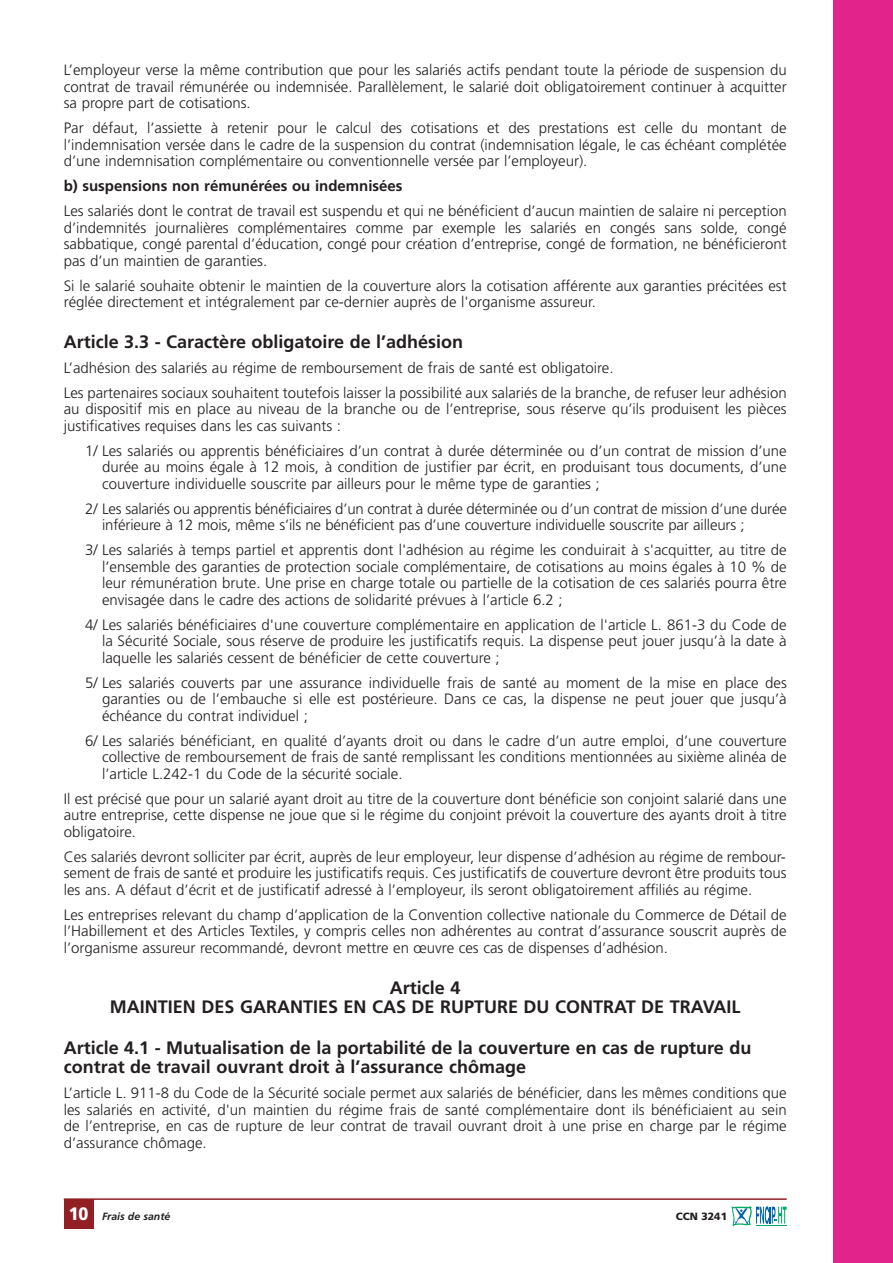
<style>
.page{position:relative;width:893px;height:1263px;background:#fff}
.page>*{position:absolute;margin:0;border:0;box-sizing:border-box;transform-origin:0 0}
.t1{font:700 18px/19.5px "Frutiger";color:#231f20;text-align:center}
.t2{font:900 18px "Frutiger";color:#fff;scale:.9 1}
.t3{font:300 15px/16.5px "Frutiger";color:#231f20;text-align:justify}
.t4{font:700 15px "Frutiger";color:#231f20}
.t5{font:italic 700 10.5px "Frutiger";color:#231f20}
.t6{font:900 10.5px "Frutiger";color:#231f20}
</style>
<div class="page">
<div style="left:833px;top:0;width:60px;height:1263px;background:#e2238c"></div>
<div style="left:64px;top:1199px;width:30px;height:30px;background:#911f23"></div>
<hr style="left:64px;top:1198px;width:723px;height:2px;background:#911f23">
<svg style="left:731px;top:1206px;width:55px;height:20px"></svg>
<hr style="left:756px;top:1225px;width:30px;height:1px;background:#00ab66">
<p class="t3" style="left:64px;top:63px;width:724px">L’employeur verse la même contribution que pour les salariés actifs pendant toute la période de suspension du contrat de travail rémunérée ou indemnisée. Parallèlement, le salarié doit obligatoirement continuer à acquitter sa propre part de cotisations.</p>
<p class="t3" style="left:64px;top:121px;width:724px">Par défaut, l’assiette à retenir pour le calcul des cotisations et des prestations est celle du montant de l’indemnisation versée dans le cadre de la suspension du contrat (indemnisation légale, le cas échéant complétée d’une indemnisation complémentaire ou conventionnelle versée par l’employeur).</p>
<p class="t4" style="left:64px;top:180px;width:340px">b) suspensions non rémunérées ou indemnisées</p>
<p class="t3" style="left:64px;top:204px;width:724px">Les salariés dont le contrat de travail est suspendu et qui ne bénéficient d’aucun maintien de salaire ni perception d’indemnités journalières complémentaires comme par exemple les salariés en congés sans solde, congé sabbatique, congé parental d’éducation, congé pour création d’entreprise, congé de formation, ne bénéficieront pas d’un maintien de garanties.</p>
<p class="t3" style="left:64px;top:278px;width:724px">Si le salarié souhaite obtenir le maintien de la couverture alors la cotisation afférente aux garanties précitées est réglée directement et intégralement par ce-dernier auprès de l'organisme assureur.</p>
<p class="t1" style="left:64px;top:333px;width:401px">Article 3.3 - Caractère obligatoire de l’adhésion</p>
<p class="t3" style="left:64px;top:356px;width:724px;line-height:25px">L’adhésion des salariés au régime de remboursement de frais de santé est obligatoire.<br>Les partenaires sociaux souhaitent toutefois laisser la possibilité aux salariés de la branche, de refuser leur adhésion</p>
<p class="t3" style="left:64px;top:402px;width:724px">au dispositif mis en place au niveau de la branche ou de l’entreprise, sous réserve qu’ils produisent les pièces justificatives requises dans les cas suivants :</p>
<p class="t3" style="left:102px;top:444px;width:686px;text-indent:-17px">1/ Les salariés ou apprentis bénéficiaires d’un contrat à durée déterminée ou d’un contrat de mission d’une durée au moins égale à 12 mois, à condition de justifier par écrit, en produisant tous documents, d’une couverture individuelle souscrite par ailleurs pour le même type de garanties ;</p>
<p class="t3" style="left:102px;top:502px;width:686px;text-indent:-17px">2/ Les salariés ou apprentis bénéficiaires d’un contrat à durée déterminée ou d’un contrat de mission d’une durée inférieure à 12 mois, même s’ils ne bénéficient pas d’une couverture individuelle souscrite par ailleurs ;</p>
<p class="t3" style="left:102px;top:543px;width:686px;text-indent:-17px">3/ Les salariés à temps partiel et apprentis dont l'adhésion au régime les conduirait à s'acquitter, au titre de l’ensemble des garanties de protection sociale complémentaire, de cotisations au moins égales à 10 % de leur rémunération brute. Une prise en charge totale ou partielle de la cotisation de ces salariés pourra être envisagée dans le cadre des actions de solidarité prévues à l’article 6.2 ;</p>
<p class="t3" style="left:102px;top:618px;width:686px;text-indent:-17px">4/ Les salariés bénéficiaires d'une couverture complémentaire en application de l'article L. 861-3 du Code de la Sécurité Sociale, sous réserve de produire les justificatifs requis. La dispense peut jouer jusqu’à la date à laquelle les salariés cessent de bénéficier de cette couverture ;</p>
<p class="t3" style="left:102px;top:676px;width:686px;text-indent:-17px">5/ Les salariés couverts par une assurance individuelle frais de santé au moment de la mise en place des garanties ou de l’embauche si elle est postérieure. Dans ce cas, la dispense ne peut jouer que jusqu’à échéance du contrat individuel ;</p>
<p class="t3" style="left:102px;top:734px;width:686px;text-indent:-17px">6/ Les salariés bénéficiant, en qualité d’ayants droit ou dans le cadre d’un autre emploi, d’une couverture collective de remboursement de frais de santé remplissant les conditions mentionnées au sixième alinéa de l’article L.242-1 du Code de la sécurité sociale.</p>
<p class="t3" style="left:64px;top:792px;width:724px">Il est précisé que pour un salarié ayant droit au titre de la couverture dont bénéficie son conjoint salarié dans une autre entreprise, cette dispense ne joue que si le régime du conjoint prévoit la couverture des ayants droit à titre obligatoire.</p>
<p class="t3" style="left:64px;top:850px;width:724px">Ces salariés devront solliciter par écrit, auprès de leur employeur, leur dispense d’adhésion au régime de rembour&shy;sement de frais de santé et produire les justificatifs requis. Ces justificatifs de couverture devront être produits tous les ans. A défaut d’écrit et de justificatif adressé à l’employeur, ils seront obligatoirement affiliés au régime.</p>
<p class="t3" style="left:64px;top:908px;width:724px">Les entreprises relevant du champ d’application de la Convention collective nationale du Commerce de Détail de l’Habillement et des Articles Textiles, y compris celles non adhérentes au contrat d’assurance souscrit auprès de l’organisme assureur recommandé, devront mettre en œuvre ces cas de dispenses d’adhésion.</p>
<p class="t1" style="left:110px;top:979px;width:632px">Article 4<br>MAINTIEN DES GARANTIES EN CAS DE RUPTURE DU CONTRAT DE TRAVAIL</p>
<p class="t1" style="left:64px;top:1039px;width:689px;text-align:left">Article 4.1 - Mutualisation de la portabilité de la couverture en cas de rupture du contrat de travail ouvrant droit à l’assurance chômage</p>
<p class="t3" style="left:64px;top:1086px;width:724px">L’article L. 911-8 du Code de la Sécurité sociale permet aux salariés de bénéficier, dans les mêmes conditions que les salariés en activité, d'un maintien du régime frais de santé complémentaire dont ils bénéficiaient au sein de l’entreprise, en cas de rupture de leur contrat de travail ouvrant droit à une prise en charge par le régime d’assurance chômage.</p>
<p class="t2" style="left:69px;top:1206px;width:24px">10</p>
<p class="t5" style="left:102px;top:1212px;width:70px">Frais de santé</p>
<p class="t6" style="left:676px;top:1212px;width:53px">CCN 3241</p>
</div>
